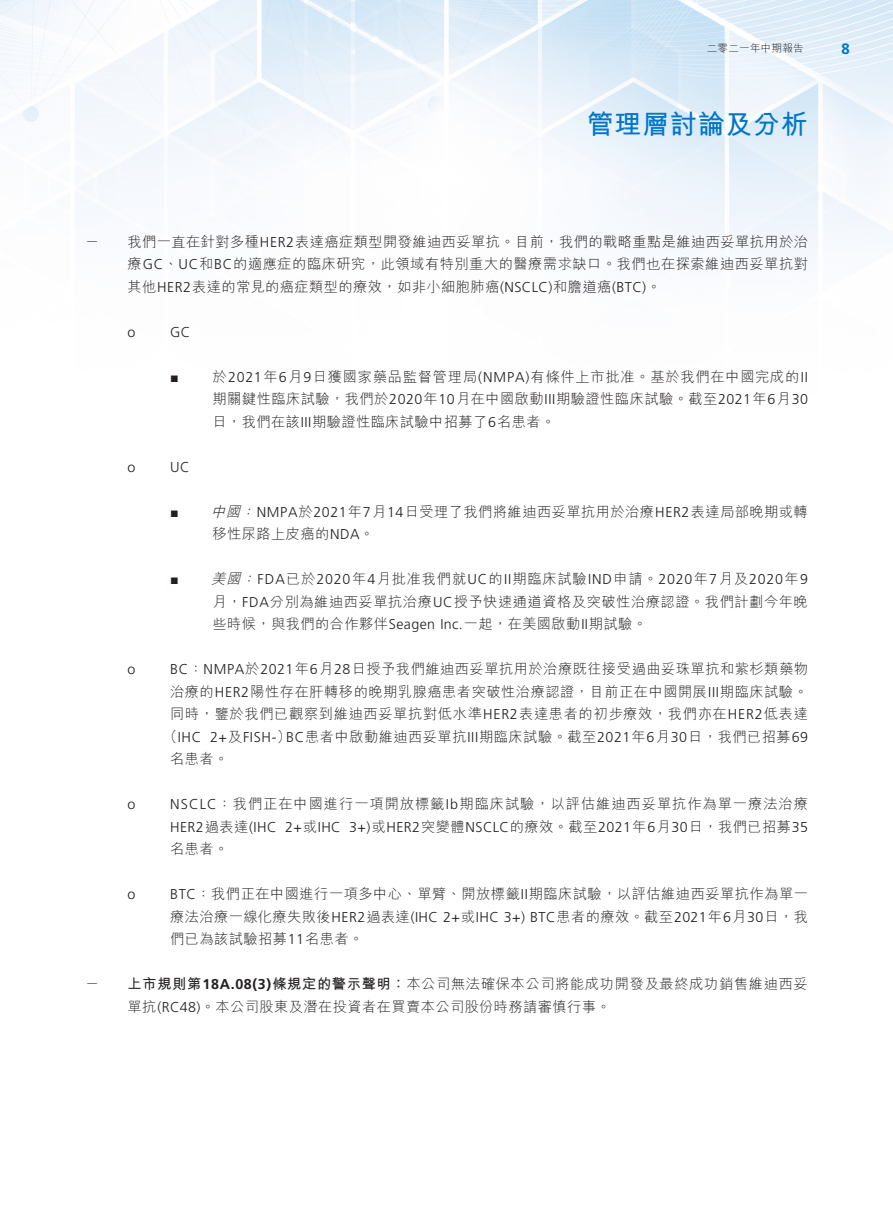
<style>
.page{position:relative;width:893px;height:1212px;background:#fff}
.page>*{position:absolute;margin:0;border:0;box-sizing:border-box;transform-origin:0 0}
.t1{font:700 27px "M Hei HK";letter-spacing:.03em;color:#0076c8}
.t2{font:700 15px "Frutiger LT Std";color:#0076c8}
.t3{font:300 14.25px/22.5px "M Hei HK";letter-spacing:.035em;color:#231f20}
.t4{font:300 14.25px "Frutiger LT Std";letter-spacing:.03em;color:#231f20}
.t5{font:300 14.25px "Frutiger LT Std";letter-spacing:.055em;color:#231f20}
.t6{font:300 14.25px "M Hei HK";letter-spacing:.065em;color:#231f20}
.t7{font:italic 300 14.25px "M Hei HK";color:#231f20}
.t8{font:14.25px "Times New Roman";color:#231f20}
.t9{font:300 10.5px "M Hei HK";letter-spacing:.03em;color:#231f20}
.s1{font-family:"Frutiger LT Std"}
.s2{font-style:italic}
.s3{font-family:"M Hei HK";font-style:italic}
.s4{font-family:"M Hei HK"}
.s5{font-weight:700}
.s6{font-family:"Frutiger LT Std";font-weight:700}
</style>
<div class="page">
<img style="left:0;top:0;width:893px;height:255px">
<p class="t9" style="left:707px;top:43px;width:98px">二零二一年中期報告</p>
<h1 class="t1" style="left:587px;top:104px;width:223px">管理層討論及分析</h1>
<p class="t2" style="left:841px;top:40px;width:10px">8</p>
<p class="t3" style="left:85px;top:230px;width:16px">－</p>
<p class="t3" style="left:85px;top:972px;width:16px">－</p>
<p class="t3" style="left:128px;top:230px;width:682px">我們一直在針對多種<span class="s1">HER2</span>表達癌症類型開發維迪西妥單抗。目前，我們的戰略重點是維迪西妥單抗用於治</p>
<p class="t3" style="left:128px;top:252px;width:682px">療<span class="s1">GC</span>、<span class="s1">UC</span>和<span class="s1">BC</span>的適應症的臨床研究，此領域有特別重大的醫療需求缺口。我們也在探索維迪西妥單抗對其他<span class="s1">HER2</span>表達的常見的癌症類型的療效，如非小細胞肺癌<span class="s1">(NSCLC)</span>和膽道癌<span class="s1">(BTC</span> 。<span class="s1">(</span></p>
<p class="t4" style="left:170px;top:324px;width:22px">GC</p>
<p class="t4" style="left:128px;top:324px;width:9px">o</p>
<p class="t4" style="left:128px;top:459px;width:9px">o</p>
<p class="t4" style="left:128px;top:661px;width:9px">o</p>
<p class="t4" style="left:128px;top:796px;width:9px">o</p>
<p class="t4" style="left:128px;top:886px;width:9px">o</p>
<p class="t8" style="left:170px;top:367px;width:10px">■</p>
<p class="t3" style="left:213px;top:365px;width:597px">於<span class="s1">2021</span>年<span class="s1">6</span>月<span class="s1">9</span>日獲國家藥品監督管理局<span class="s1">(NMPA)</span>有條件上市批准。基於我們在中國完成的<span class="s1">II</span></p>
<p class="t3" style="left:213px;top:387px;width:597px">期關鍵性臨床試驗，我們於<span class="s1">2020</span>年<span class="s1">10</span>月在中國啟動<span class="s1">III</span>期驗證性臨床試驗。截至<span class="s1">2021</span>年<span class="s1">6</span>月<span class="s1">30</span>日，我們在該<span class="s1">III</span>期驗證性臨床試驗中招募了<span class="s1">6</span>名患者。</p>
<p class="t4" style="left:170px;top:459px;width:21px">UC</p>
<p class="t8" style="left:170px;top:502px;width:10px">■</p>
<p class="t3" style="left:241px;top:500px;width:569px"><span class="s2">：</span><span class="s1">NMPA</span>於<span class="s1">2021</span>年<span class="s1">7</span>月<span class="s1">14</span>日受理了我們將維迪西妥單抗用於治療<span class="s1">HER2</span>表達局部晚期或轉</p>
<p class="t7" style="left:211px;top:504px;width:34px">中國</p>
<p class="t8" style="left:170px;top:569px;width:10px">■</p>
<p class="t3" style="left:213px;top:522px;width:163px">移性尿路上皮癌的<span class="s1">NDA</span>。</p>
<p class="t5" style="left:241px;top:571px;width:568px"><span class="s3">：</span>FDA<span class="s4">已於</span>2020<span class="s4">年</span>4<span class="s4">月批准我們就</span>UC<span class="s4">的</span>II<span class="s4">期臨床試驗</span>IND<span class="s4">申請。</span>2020<span class="s4">年</span>7<span class="s4">月及</span>2020<span class="s4">年</span>9</p>
<p class="t7" style="left:211px;top:572px;width:35px">美國</p>
<p class="t3" style="left:213px;top:590px;width:597px">月，<span class="s1">FDA</span>分別為維迪西妥單抗治療<span class="s1">UC</span>授予快速通道資格及突破性治療認證。我們計劃今年晚些時候，與我們的合作夥伴<span class="s1">Seagen Inc.</span>一起，在美國啟動<span class="s1">II</span>期試驗。</p>
<p class="t3" style="left:170px;top:657px;width:639px"><span class="s1">BC</span>：<span class="s1">NMPA</span>於<span class="s1">2021</span>年<span class="s1">6</span>月<span class="s1">28</span>日授予我們維迪西妥單抗用於治療既往接受過曲妥珠單抗和紫杉類藥物</p>
<p class="t3" style="left:170px;top:680px;width:639px;text-align:right">治療的<span class="s1">HER2</span>陽性存在肝轉移的晚期乳腺癌患者突破性治療認證，目前正在中國開展<span class="s1">III</span>期臨床試驗。同時，鑒於我們已觀察到維迪西妥單抗對低水準<span class="s1">HER2</span>表達患者的初步療效，我們亦在<span class="s1">HER2</span>低表達<br><span class="s1">BC</span>患者中啟動維迪西妥單抗<span class="s1">III</span>期臨床試驗。截至<span class="s1">2021</span>年<span class="s1">6</span>月<span class="s1">30</span>日，我們已招募<span class="s1">69</span></p>
<p class="t4" style="left:163px;top:729px;width:40px"><span class="s4">（</span>IHC</p>
<p class="t3" style="left:170px;top:747px;width:60px">名患者。</p>
<p class="t6" style="left:170px;top:797px;width:639px"><span class="s1">NSCLC</span>：我們正在中國進行一項開放標籤<span class="s1">Ib</span>期臨床試驗，以評估維迪西妥單抗作為單一療法治療</p>
<p class="t4" style="left:210px;top:729px;width:83px">2+<span class="s4">及</span>FISH <span class="s4">）</span>-</p>
<p class="t4" style="left:349px;top:819px;width:460px">3+)<span class="s4">或</span>HER2<span class="s4">突變體</span>NSCLC<span class="s4">的療效。截至</span>2021<span class="s4">年</span>6<span class="s4">月</span>30<span class="s4">日，我們已招募</span>35</p>
<p class="t4" style="left:170px;top:819px;width:108px">HER2<span class="s4">過表達</span>(IHC</p>
<p class="t3" style="left:170px;top:837px;width:60px">名患者。</p>
<p class="t3" style="left:170px;top:882px;width:639px"><span class="s1">BTC</span>：我們正在中國進行一項多中心、單臂、開放標籤<span class="s1">II</span>期臨床試驗，以評估維迪西妥單抗作為單一</p>
<p class="t4" style="left:285px;top:819px;width:57px">2+<span class="s4">或</span>IHC</p>
<p class="t3" style="left:170px;top:905px;width:639px">療法治療一線化療失敗後<span class="s1">HER2</span>過表達<span class="s1">(IHC 2+</span>或<span class="s1">IHC 3+) BTC</span>患者的療效。截至<span class="s1">2021</span>年<span class="s1">6</span>月<span class="s1">30</span>日，我們已為該試驗招募<span class="s1">11</span>名患者。</p>
<p class="t3" style="left:128px;top:972px;width:682px"><span class="s5">上市規則第</span><span class="s6">18A.08 3( )</span><span class="s5">條規定的警示聲明：</span>本公司無法確保本公司將能成功開發及最終成功銷售維迪西妥</p>
<p class="t3" style="left:128px;top:995px;width:485px">單抗<span class="s1">(RC48)</span>。本公司股東及潛在投資者在買賣本公司股份時務請審慎行事。</p>
</div>
